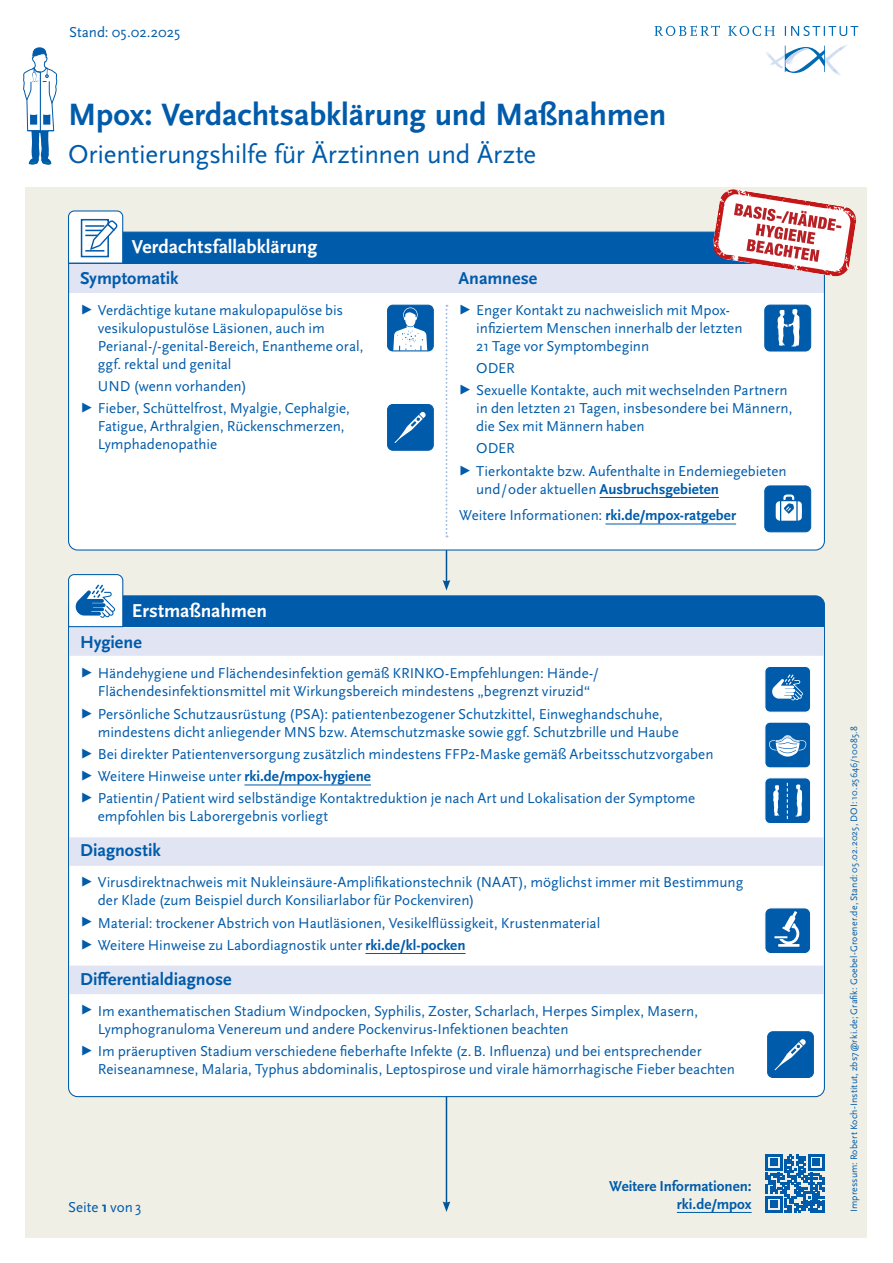
<style>
.page{position:relative;width:893px;height:1263px;background:#fff}
.page>*{position:absolute;margin:0;border:0;box-sizing:border-box;transform-origin:0 0}
.t1{font:700 32.25px "Scala Sans Pro";letter-spacing:-.005em;color:#005baa}
.t2{font:27px "Scala Sans Pro";letter-spacing:-.005em;color:#005baa}
.t3{font:700 19.5px "Scala Sans Pro";color:#fff}
.t4{font:700 18px "Scala Sans Pro";color:#005baa}
.t5{font:15px/18px "Scala Sans Pro";color:#005baa}
.t6{font:700 15px/18px "Scala Sans Pro";color:#005baa;text-align:right}
.t7{font:9.75px "Scala Sans Pro";letter-spacing:.015em;color:#005baa}
.s1{font-size:13.5px}
.s2{font-weight:700}
</style>
<div class="page">
<svg style="left:654px;top:26px;width:204px;height:10px"></svg>
<svg style="left:766px;top:45px;width:81px;height:30px"></svg>
<div style="left:26px;top:187px;width:841px;height:1050px;background:#f0efe5"></div>
<hr style="left:446px;top:550px;width:1px;height:32px;background:#005baa">
<svg style="left:443px;top:580px;width:7px;height:10px"></svg>
<hr style="left:446px;top:1088px;width:1px;height:116px;background:#005baa">
<svg style="left:443px;top:1201px;width:7px;height:11px"></svg>
<svg style="left:23px;top:47px;width:34px;height:118px"></svg>
<div style="left:69px;top:596px;width:755px;height:500px;background:#fff;border-radius:9px"></div>
<div style="left:69px;top:596px;width:755px;height:31px;background:#005baa"></div>
<div style="left:69px;top:627px;width:755px;height:29px;background:#e1e4f3"></div>
<hr style="left:244px;top:784px;width:127px;height:1px;background:#005baa">
<div style="left:69px;top:837px;width:755px;height:29px;background:#e1e4f3"></div>
<hr style="left:365px;top:953px;width:101px;height:1px;background:#005baa">
<div style="left:69px;top:966px;width:755px;height:28px;background:#e1e4f3"></div>
<svg style="left:68px;top:574px;width:56px;height:54px"></svg>
<div style="left:69px;top:232px;width:755px;height:318px;background:#fff;border-radius:9px"></div>
<div style="left:69px;top:263px;width:755px;height:30px;background:#e1e4f3"></div>
<div style="left:69px;top:232px;width:755px;height:31px;background:#005baa"></div>
<hr style="left:600px;top:497px;width:119px;height:1px;background:#005baa">
<hr style="left:605px;top:524px;width:131px;height:1px;background:#005baa">
<svg style="left:445px;top:305px;width:2px;height:232px"></svg>
<svg style="left:68px;top:210px;width:56px;height:54px;background:#c7daeb"></svg>
<hr style="left:677px;top:1212px;width:75px;height:1px;background:#005baa">
<svg style="left:766px;top:1154px;width:58px;height:58px"></svg>
<svg style="left:712px;top:189px;width:145px;height:88px"></svg>
<div style="left:765px;top:722px;width:46px;height:46px;background:#005baa;border-radius:5px"></div>
<svg style="left:769px;top:735px;width:37px;height:21px"></svg>
<div style="left:764px;top:722px;width:47px;height:46px;border:1px solid #fff;border-radius:5px"></div>
<div style="left:765px;top:666px;width:46px;height:46px;background:#005baa;border-radius:5px"></div>
<svg style="left:772px;top:674px;width:31px;height:26px"></svg>
<div style="left:764px;top:666px;width:47px;height:47px;border:1px solid #fff;border-radius:5px"></div>
<div style="left:765px;top:908px;width:46px;height:45px;background:#005baa;border-radius:6px"></div>
<svg style="left:774px;top:911px;width:25px;height:36px"></svg>
<div style="left:764px;top:907px;width:47px;height:47px;border:1px solid #fff;border-radius:6px"></div>
<div style="left:388px;top:305px;width:45px;height:46px;background:#005baa;border-radius:5px"></div>
<svg style="left:393px;top:307px;width:34px;height:42px"></svg>
<div style="left:387px;top:305px;width:47px;height:46px;border:1px solid #005baa;border-radius:5px"></div>
<div style="left:388px;top:404px;width:45px;height:46px;background:#005baa;border-radius:5px"></div>
<svg style="left:395px;top:412px;width:31px;height:31px"></svg>
<div style="left:387px;top:404px;width:47px;height:47px;border:1px solid #005baa;border-radius:5px"></div>
<div style="left:768px;top:1032px;width:45px;height:45px;background:#005baa;border-radius:5px"></div>
<svg style="left:775px;top:1039px;width:31px;height:31px"></svg>
<div style="left:767px;top:1031px;width:47px;height:47px;border:1px solid #005baa;border-radius:5px"></div>
<div style="left:765px;top:305px;width:46px;height:46px;background:#005baa;border-radius:5px"></div>
<svg style="left:777px;top:309px;width:22px;height:37px"></svg>
<div style="left:764px;top:305px;width:47px;height:46px;border:1px solid #005baa;border-radius:5px"></div>
<div style="left:765px;top:486px;width:46px;height:46px;background:#005baa;border-radius:5px"></div>
<svg style="left:776px;top:494px;width:26px;height:27px"></svg>
<div style="left:764px;top:485px;width:47px;height:47px;border:1px solid #005baa;border-radius:5px"></div>
<div style="left:765px;top:778px;width:46px;height:45px;background:#005baa;border-radius:5px"></div>
<svg style="left:787px;top:783px;width:1px;height:36px"></svg>
<svg style="left:773px;top:785px;width:6px;height:31px"></svg>
<svg style="left:795px;top:784px;width:7px;height:32px"></svg>
<div style="left:764px;top:777px;width:47px;height:47px;border:1px solid #fff;border-radius:5px"></div>
<p class="t5" style="left:69px;top:23px;width:113px">Stand: 05.02.2025</p>
<h1 class="t1" style="left:68px;top:96px;width:600px">Mpox: Verdachtsabklärung und Maßnahmen</h1>
<h2 class="t2" style="left:68px;top:138px;width:470px">Orientierungshilfe für Ärztinnen und Ärzte</h2>
<h3 class="t3" style="left:132px;top:235px;width:187px">Verdachtsfallabklärung</h3>
<p class="t4" style="left:80px;top:267px;width:100px">Symptomatik</p>
<p class="t5" style="left:98px;top:301px;width:267px;text-indent:-18px"><span class="s1">▶</span> Verdächtige kutane makulopapulöse bis vesikulopustulöse Läsionen, auch im Perianal-/-genital-Bereich, Enantheme oral, ggf. rektal und genital</p>
<p class="t5" style="left:80px;top:375px;width:272px;line-height:22.2px;text-indent:18px">UND (wenn vorhanden)<br><span class="s1">▶</span> Fieber, Schüttelfrost, Myalgie, Cephalgie,</p>
<p class="t5" style="left:98px;top:417px;width:248px">Fatigue, Arthralgien, Rückenschmerzen,<br>Lymphadenopathie</p>
<h3 class="t3" style="left:132px;top:599px;width:137px">Erstmaßnahmen</h3>
<p class="t4" style="left:458px;top:267px;width:80px">Anamnese</p>
<p class="t5" style="left:476px;top:301px;width:268px;text-indent:-18px"><span class="s1">▶</span> Enger Kontakt zu nachweislich mit Mpox&shy;infiziertem Menschen innerhalb der letzten<br>21 Tage vor Symptombeginn</p>
<p class="t5" style="left:458px;top:357px;width:331px;line-height:22.2px;text-indent:18px">ODER<br><span class="s1">▶</span> Sexuelle Kontakte, auch mit wechselnden Partnern</p>
<p class="t5" style="left:476px;top:399px;width:318px">in den letzten 21 Tagen, insbesondere bei Männern, die Sex mit Männern haben</p>
<p class="t5" style="left:458px;top:437px;width:330px;line-height:22.2px;text-indent:18px">ODER<br><span class="s1">▶</span> Tierkontakte bzw. Aufenthalte in Endemiegebieten</p>
<p class="t5" style="left:459px;top:475px;width:278px;line-height:26.5px;text-align:center">und/oder aktuellen <span class="s2">Ausbruchsgebieten<br></span>Weitere Informationen: <span class="s2">rki.de/mpox-ratgeber</span></p>
<p class="t4" style="left:80px;top:631px;width:63px">Hygiene</p>
<p class="t5" style="left:98px;top:664px;width:503px;text-indent:-18px"><span class="s1">▶</span> Händehygiene und Flächendesinfektion gemäß KRINKO-Empfehlungen: Hände-/<br>Flächendesinfektionsmittel mit Wirkungsbereich mindestens „begrenzt viruzid“</p>
<p class="t5" style="left:98px;top:705px;width:582px;text-indent:-18px"><span class="s1">▶</span> Persönliche Schutzausrüstung (PSA): patientenbezogener Schutzkittel, Einweghandschuhe, mindestens dicht anliegender MNS bzw. Atemschutzmaske sowie ggf. Schutzbrille und Haube</p>
<p class="t5" style="left:80px;top:743px;width:635px;line-height:22.2px"><span class="s1">▶</span> Bei direkter Patientenversorgung zusätzlich mindestens FFP2-Maske gemäß Arbeitsschutzvorgaben <span class="s1">▶</span> Weitere Hinweise unter <span class="s2">rki.de/mpox-hygiene<br></span><span class="s1">▶</span> Patientin/Patient wird selbständige Kontaktreduktion je nach Art und Lokalisation der Symptome</p>
<p class="t5" style="left:98px;top:807px;width:232px">empfohlen bis Laborergebnis vorliegt</p>
<p class="t4" style="left:80px;top:840px;width:82px">Diagnostik</p>
<p class="t5" style="left:98px;top:873px;width:647px;text-indent:-18px"><span class="s1">▶</span> Virusdirektnachweis mit Nukleinsäure-Amplifikationstechnik (NAAT), möglichst immer mit Bestimmung der Klade (zum Beispiel durch Konsiliarlabor für Pockenviren)</p>
<p class="t5" style="left:80px;top:911px;width:522px;line-height:22.2px"><span class="s1">▶</span> Material: trockener Abstrich von Hautläsionen, Vesikelflüssigkeit, Krustenmaterial <span class="s1">▶</span> Weitere Hinweise zu Labordiagnostik unter <span class="s2">rki.de/kl-pocken</span></p>
<p class="t4" style="left:80px;top:968px;width:153px">Differentialdiagnose</p>
<p class="t5" style="left:98px;top:1001px;width:602px;text-indent:-18px"><span class="s1">▶</span> Im exanthematischen Stadium Windpocken, Syphilis, Zoster, Scharlach, Herpes Simplex, Masern,<br>Lymphogranuloma Venereum und andere Pockenvirus-Infektionen beachten</p>
<p class="t5" style="left:98px;top:1042px;width:639px;text-indent:-18px"><span class="s1">▶</span> Im präeruptiven Stadium verschiedene fieberhafte Infekte (z.B. Influenza) und bei entsprechender<br>Reiseanamnese, Malaria, Typhus abdominalis, Leptospirose und virale hämorrhagische Fieber beachten</p>
<p class="t5" style="left:68px;top:1198px;width:75px">Seite <span class="s2">1</span> von 3</p>
<p class="t6" style="left:609px;top:1177px;width:144px">Weitere Informationen: rki.de/mpox</p>
<p class="t7" style="left:848px;top:1212px;width:488px;rotate:-90deg">Impressum: Robert Koch-Institut, zbs7@rki.de; Grafik: Goebel-Groener.de, Stand: 05.02.2025, DOI: 10.25646/10085.8</p>
</div>
